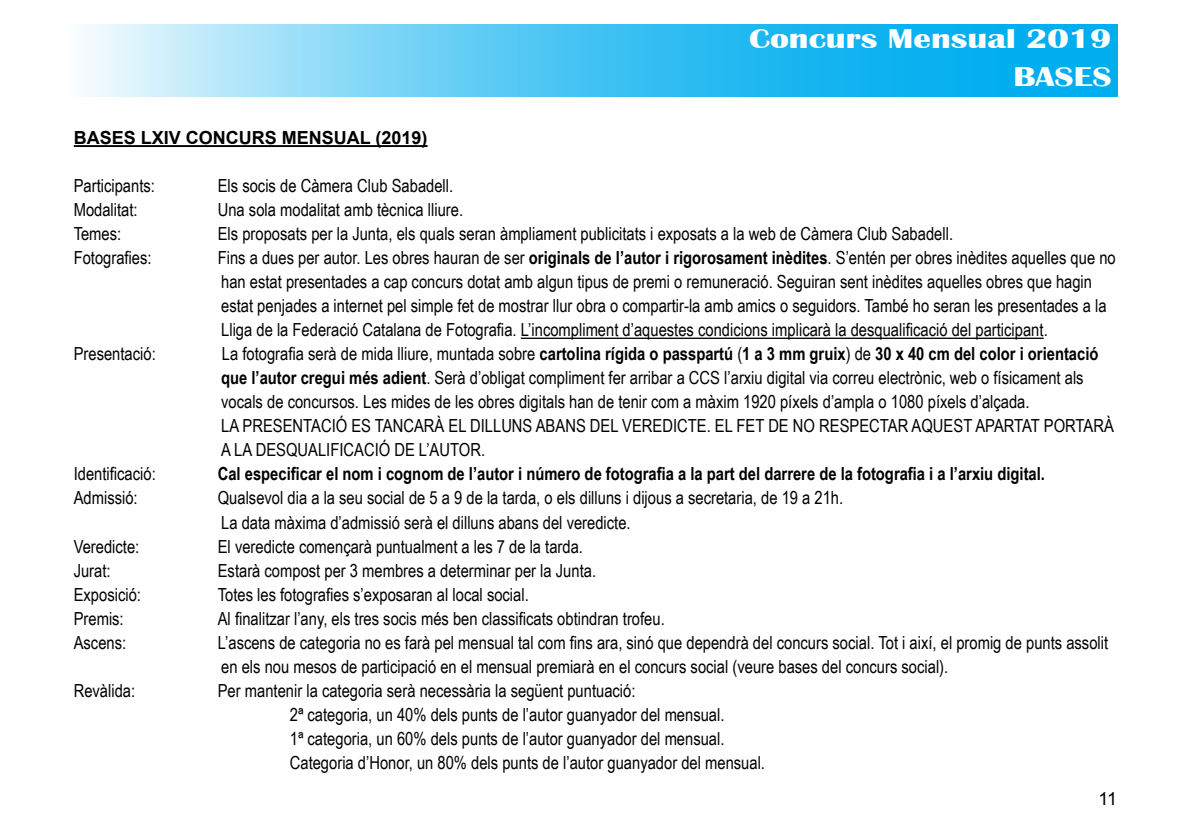
<style>
.page{position:relative;width:1191px;height:840px;background:#fff}
.page>*{position:absolute;margin:0;border:0;box-sizing:border-box;transform-origin:0 0}
.t1{font:700 28px/38px "Britannic";color:#fff;text-align:right;scale:1.25 1}
.t2{font:18px/24px "Arial Narrow";color:#000}
.t3{font:700 18px "Arial Narrow";color:#000}
.t4{font:700 18px "Arial";color:#000}
.t5{font:18px "Arial";color:#000}
.s1{font-weight:700}
</style>
<div class="page">
<svg style="left:85px;top:24px;width:1032px;height:72px;background:#53c8f3"></svg>
<hr style="left:74px;top:145px;width:353px;height:2px;background:#000">
<hr style="left:521px;top:337px;width:522px;height:2px;background:#000">
<h1 class="t1" style="left:749px;top:22px;width:291px">Concurs Mensual 2019<br>BASES</h1>
<p class="t4" style="left:74px;top:131px;width:355px">BASES LXIV CONCURS MENSUAL (2019)</p>
<p class="t2" style="left:74px;top:173px;width:83px">Participants:</p>
<p class="t2" style="left:218px;top:173px;width:237px">Els socis de Càmera Club Sabadell.</p>
<p class="t2" style="left:74px;top:197px;width:65px">Modalitat:</p>
<p class="t2" style="left:218px;top:197px;width:247px">Una sola modalitat amb tècnica lliure.</p>
<p class="t2" style="left:74px;top:221px;width:49px">Temes:</p>
<p class="t2" style="left:218px;top:221px;width:737px">Els proposats per la Junta, els quals seran àmpliament publicitats i exposats a la web de Càmera Club Sabadell.</p>
<p class="t2" style="left:74px;top:245px;width:79px">Fotografies:</p>
<p class="t2" style="left:218px;top:245px;width:899px">Fins a dues per autor. Les obres hauran de ser <span class="s1">originals de l’autor i rigorosament inèdites</span>. S’entén per obres inèdites aquelles que no han estat presentades a cap concurs dotat amb algun tipus de premi o remuneració. Seguiran sent inèdites aquelles obres que hagin estat penjades a internet pel simple fet de mostrar llur obra o compartir-la amb amics o seguidors. També ho seran les presentades a la Lliga de la Federació Catalana de Fotografia. L’incompliment d’aquestes condicions implicarà la desqualificació del participant.</p>
<p class="t2" style="left:74px;top:341px;width:84px">Presentació:</p>
<p class="t2" style="left:221px;top:341px;width:894px">La fotografia serà de mida lliure, muntada sobre <span class="s1">cartolina rígida o passpartú</span> (<span class="s1">1 a 3 mm gruix</span>) de <span class="s1">30 x 40 cm del color i orientació que l’autor cregui més adient</span>. Serà d’obligat compliment fer arribar a CCS l’arxiu digital via correu electrònic, web o físicament als vocals de concursos. Les mides de les obres digitals han de tenir com a màxim 1920 píxels d’ampla o 1080 píxels d’alçada.<br>LA PRESENTACIÓ ES TANCARÀ EL DILLUNS ABANS DEL VEREDICTE. EL FET DE NO RESPECTAR AQUEST APARTAT PORTARÀ A LA DESQUALIFICACIÓ DE L’AUTOR.</p>
<p class="t2" style="left:74px;top:461px;width:84px">Identificació:</p>
<p class="t3" style="left:218px;top:460px;width:828px">Cal especificar el nom i cognom de l’autor i número de fotografia a la part del darrere de la fotografia i a l’arxiu digital.</p>
<p class="t2" style="left:74px;top:485px;width:65px">Admissió:</p>
<p class="t2" style="left:218px;top:485px;width:627px">Qualsevol dia a la seu social de 5 a 9 de la tarda, o els dilluns i dijous a secretaria, de 19 a 21h.<br>La data màxima d’admissió serà el dilluns abans del veredicte.</p>
<p class="t2" style="left:74px;top:533px;width:67px">Veredicte:</p>
<p class="t2" style="left:218px;top:533px;width:367px">El veredicte començarà puntualment a les 7 de la tarda.</p>
<p class="t2" style="left:74px;top:557px;width:38px">Jurat:</p>
<p class="t2" style="left:218px;top:557px;width:380px">Estarà compost per 3 membres a determinar per la Junta.</p>
<p class="t2" style="left:74px;top:581px;width:69px">Exposició:</p>
<p class="t2" style="left:218px;top:581px;width:312px">Totes les fotografies s’exposaran al local social.</p>
<p class="t2" style="left:74px;top:605px;width:52px">Premis:</p>
<p class="t2" style="left:218px;top:605px;width:448px">Al finalitzar l’any, els tres socis més ben classificats obtindran trofeu.</p>
<p class="t2" style="left:74px;top:629px;width:54px">Ascens:</p>
<p class="t2" style="left:218px;top:629px;width:892px">L’ascens de categoria no es farà pel mensual tal com fins ara, sinó que dependrà del concurs social. Tot i així, el promig de punts assolit en els nou mesos de participació en el mensual premiarà en el concurs social (veure bases del concurs social).</p>
<p class="t2" style="left:74px;top:679px;width:63px">Revàlida:</p>
<p class="t2" style="left:290px;top:679px;width:477px;text-indent:-72px">Per mantenir la categoria serà necessària la següent puntuació:<br>2ª categoria, un 40% dels punts de l’autor guanyador del mensual.<br>1ª categoria, un 60% dels punts de l’autor guanyador del mensual.<br>Categoria d’Honor, un 80% dels punts de l’autor guanyador del mensual.</p>
<p class="t5" style="left:1098px;top:786px;width:20px">11</p>
</div>
